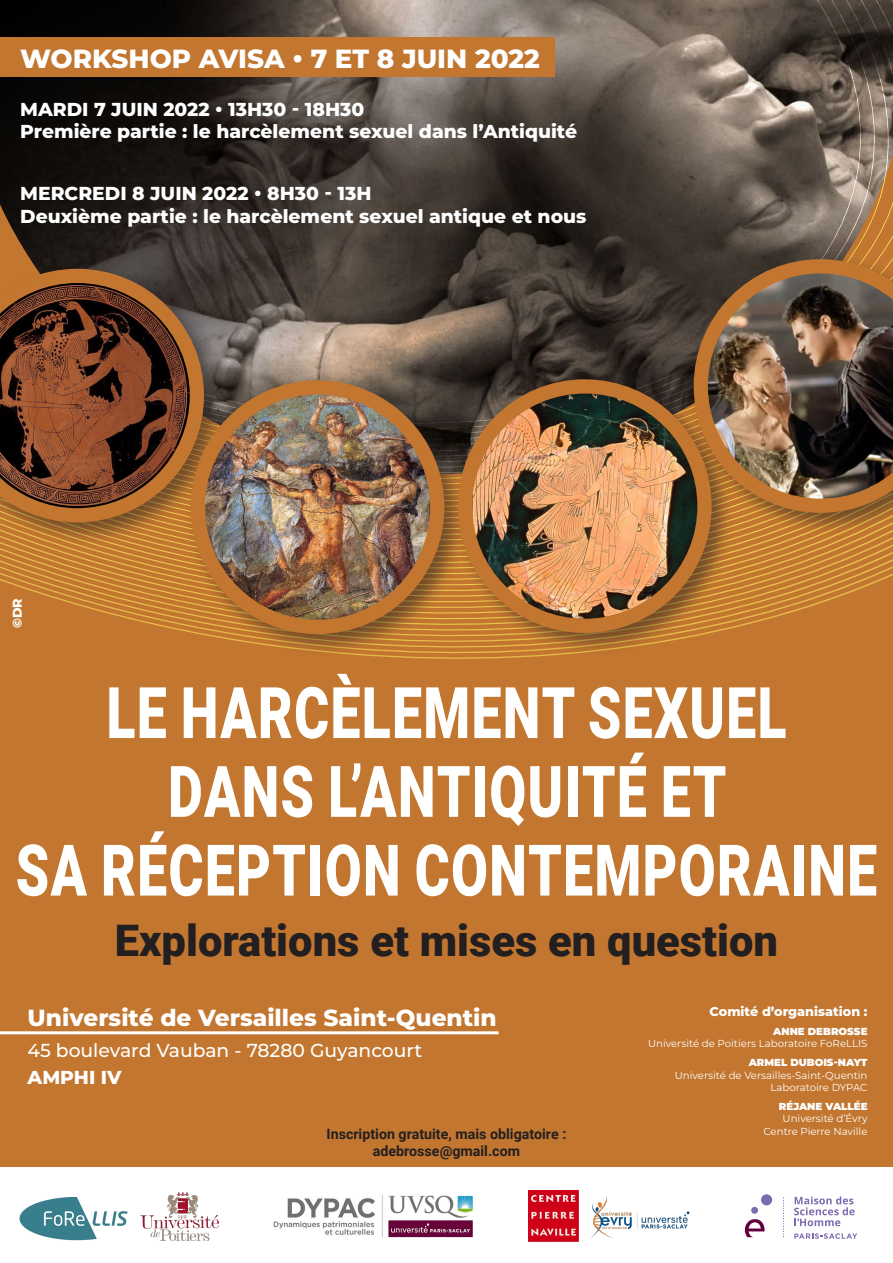
<style>
.page{position:relative;width:893px;height:1263px;background:#fff}
.page>*{position:absolute;margin:0;border:0;box-sizing:border-box;transform-origin:0 0}
.t1{font:900 71.25px/78.8px "Roboto";letter-spacing:.025em;color:#fff;text-align:center;scale:.75 1}
.t2{font:900 43.5px "Roboto";color:#231f20}
.t3{font:800 26.25px "Montserrat";color:#fff}
.t4{font:800 23.25px "Montserrat";color:#fff}
.t5{font:800 18.75px/22.5px "Montserrat";color:#fff}
.t6{font:500 18.75px "Montserrat";color:#fff}
.t7{font:700 14.25px "Roboto";color:#231f20}
.t8{font:800 12.75px "Montserrat";color:#fff}
.t9{font:10.2px/12.2px "Montserrat";color:#fff;text-align:right}
.s1{font-weight:900}
</style>
<div class="page">
<div style="left:0;top:0;width:893px;height:1166px;background:#c2762f"></div>
<svg style="left:0;top:0;width:871px;height:375px;background:#56473b"></svg>
<div style="left:0;top:264px;width:227px;height:281px;background:#231f20;opacity:.5"></div>
<svg style="left:0;top:269px;width:204px;height:253px"></svg>
<div style="left:186px;top:375px;width:281px;height:282px;background:#231f20;opacity:.5"></div>
<img style="left:198px;top:387px;width:236px;height:240px">
<div style="left:191px;top:380px;width:253px;height:254px;border:14px solid #c2762f;border-radius:50%"></div>
<div style="left:453px;top:374px;width:282px;height:282px;background:#231f20;opacity:.5"></div>
<img style="left:465px;top:386px;width:239px;height:240px;border-radius:120px">
<div style="left:458px;top:379px;width:254px;height:254px;border:14px solid #c2762f;border-radius:50%"></div>
<div style="left:688px;top:254px;width:205px;height:282px;background:#231f20;opacity:.5"></div>
<img style="left:694px;top:259px;width:199px;height:254px">
<svg style="left:783px;top:1198px;width:1px;height:39px"></svg>
<div style="left:761px;top:1194px;width:11px;height:11px;background:#7d6aaf;border-radius:50%"></div>
<div style="left:751px;top:1207px;width:7px;height:7px;background:#7d6aaf;border-radius:50%"></div>
<svg style="left:745px;top:1219px;width:20px;height:18px"></svg>
<svg style="left:794px;top:1196px;width:61px;height:30px"></svg>
<svg style="left:794px;top:1233px;width:63px;height:6px"></svg>
<img style="left:274px;top:1195px;width:199px;height:43px">
<img style="left:19px;top:1196px;width:108px;height:44px">
<img style="left:141px;top:1193px;width:78px;height:47px">
<img style="left:528px;top:1191px;width:51px;height:50px">
<img style="left:590px;top:1196px;width:100px;height:43px">
<hr style="left:0;top:1031px;width:499px;height:3px;background:#fff">
<p class="t3" style="left:20px;top:39px;width:521px">WORKSHOP AVISA • 7 ET 8 JUIN 2022</p>
<p class="t5" style="left:20px;top:97px;width:558px">MARDI 7 JUIN 2022 • 13H30 - 18H30<br>Première partie : le harcèlement sexuel dans l’Antiquité</p>
<p class="t5" style="left:20px;top:182px;width:568px">MERCREDI 8 JUIN 2022 • 8H30 - 13H<br>Deuxième partie : le harcèlement sexuel antique et nous</p>
<p class="t8" style="left:8px;top:628px;width:31px;rotate:-90deg">©DR</p>
<p class="t1" style="left:16px;top:671px;width:1150px">LE HARCÈLEMENT SEXUEL<br>DANS L’ANTIQUITÉ ET<br>SA RÉCEPTION CONTEMPORAINE</p>
<p class="t2" style="left:115px;top:910px;width:665px">Explorations et mises en question</p>
<p class="t4" style="left:28px;top:1001px;width:470px">Université de Versailles Saint-Quentin</p>
<p class="t6" style="left:28px;top:1037px;width:396px">45 boulevard Vauban - 78280 Guyancourt</p>
<p class="t5" style="left:28px;top:1065px;width:95px">AMPHI IV</p>
<p class="t7" style="left:327px;top:1123px;width:241px">Inscription gratuite, mais obligatoire :</p>
<p class="t7" style="left:373px;top:1141px;width:149px">adebrosse@gmail.com</p>
<p class="t8" style="left:710px;top:1002px;width:159px">Comité d’organisation :</p>
<p class="t9" style="left:648px;top:1024px;width:221px"><span class="s1">ANNE DEBROSSE<br></span>Université de Poitiers Laboratoire FoReLLIS</p>
<p class="t9" style="left:675px;top:1056px;width:194px"><span class="s1">ARMEL DUBOIS-NAYT<br></span>Université de Versailles-Saint-Quentin<br>Laboratoire DYPAC</p>
<p class="t9" style="left:763px;top:1100px;width:106px"><span class="s1">RÉJANE VALLÉE<br></span>Université d’Évry<br>Centre Pierre Naville</p>
</div>
